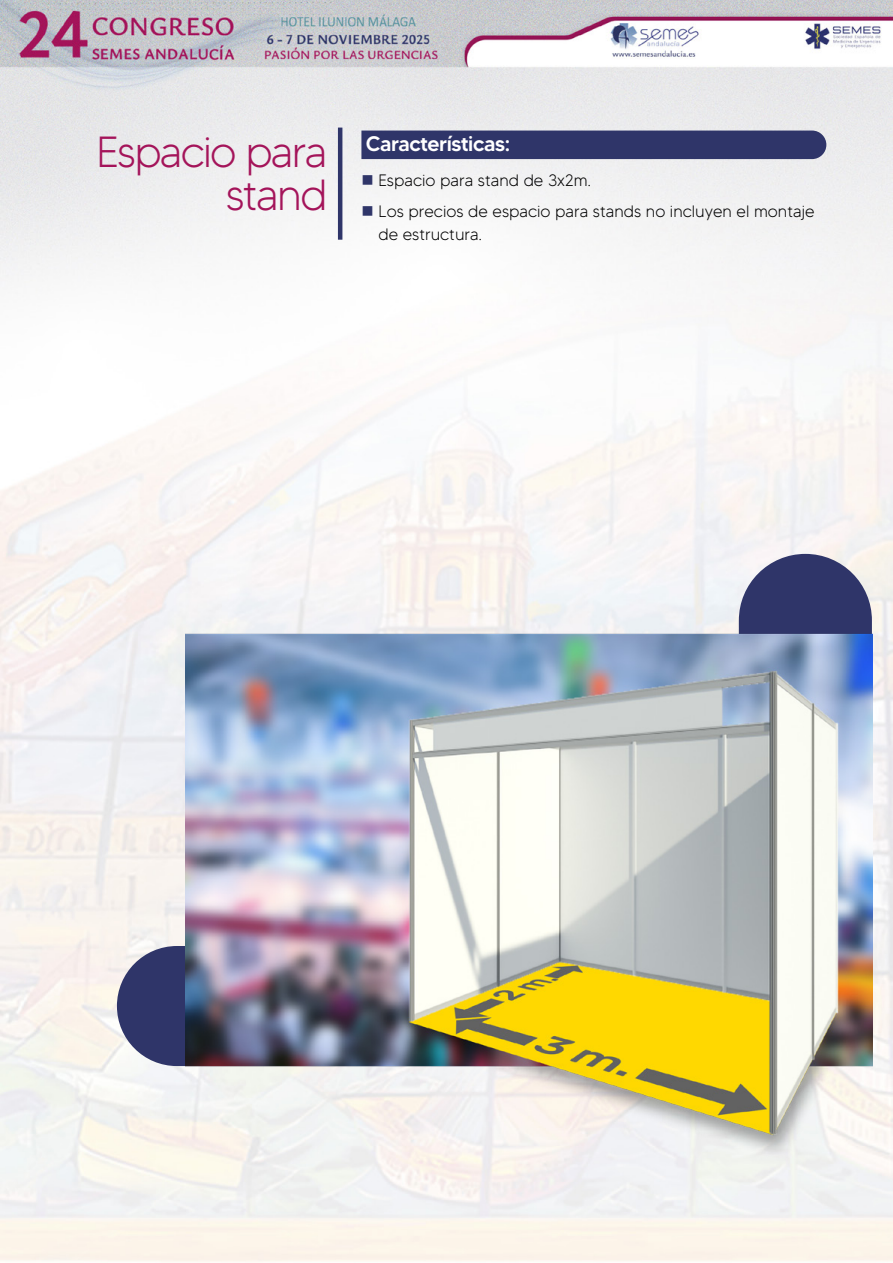
<style>
.page{position:relative;width:893px;height:1263px;background:#fff}
.page>*{position:absolute;margin:0;border:0;box-sizing:border-box;transform-origin:0 0}
.t1{font:300 43.5px/43.5px "MADETOMMY";letter-spacing:-.04em;color:#a4145a;text-align:right}
.t2{font:500 21px "MADETOMMY";letter-spacing:-.02em;color:#fff}
.t3{font:300 16.5px/31px "MADETOMMY";color:#000}
</style>
<div class="page">
<img style="left:0;top:0;width:893px;height:1262px">
<div style="left:739px;top:554px;width:133px;height:270px;background:#2f3569;border-radius:67px"></div>
<div style="left:117px;top:946px;width:684px;height:120px;background:#2f3569;border-radius:60px"></div>
<hr style="left:338px;top:128px;width:4px;height:112px;background:#2f3569">
<div style="left:361px;top:131px;width:465px;height:28px;background:#2f3569"></div>
<img style="left:186px;top:631px;width:686px;height:537px">
<svg style="left:363px;top:175px;width:9px;height:10px"></svg>
<svg style="left:363px;top:206px;width:9px;height:10px"></svg>
<h1 class="t1" style="left:97px;top:129px;width:232px">Espacio para stand</h1>
<p class="t2" style="left:366px;top:130px;width:146px">Características:</p>
<p class="t3" style="left:378px;top:165px;width:438px">Espacio para stand de 3x2m.<br>Los precios de espacio para stands no incluyen el montaje</p>
<p class="t3" style="left:378px;top:218px;width:105px">de estructura.</p>
</div>
